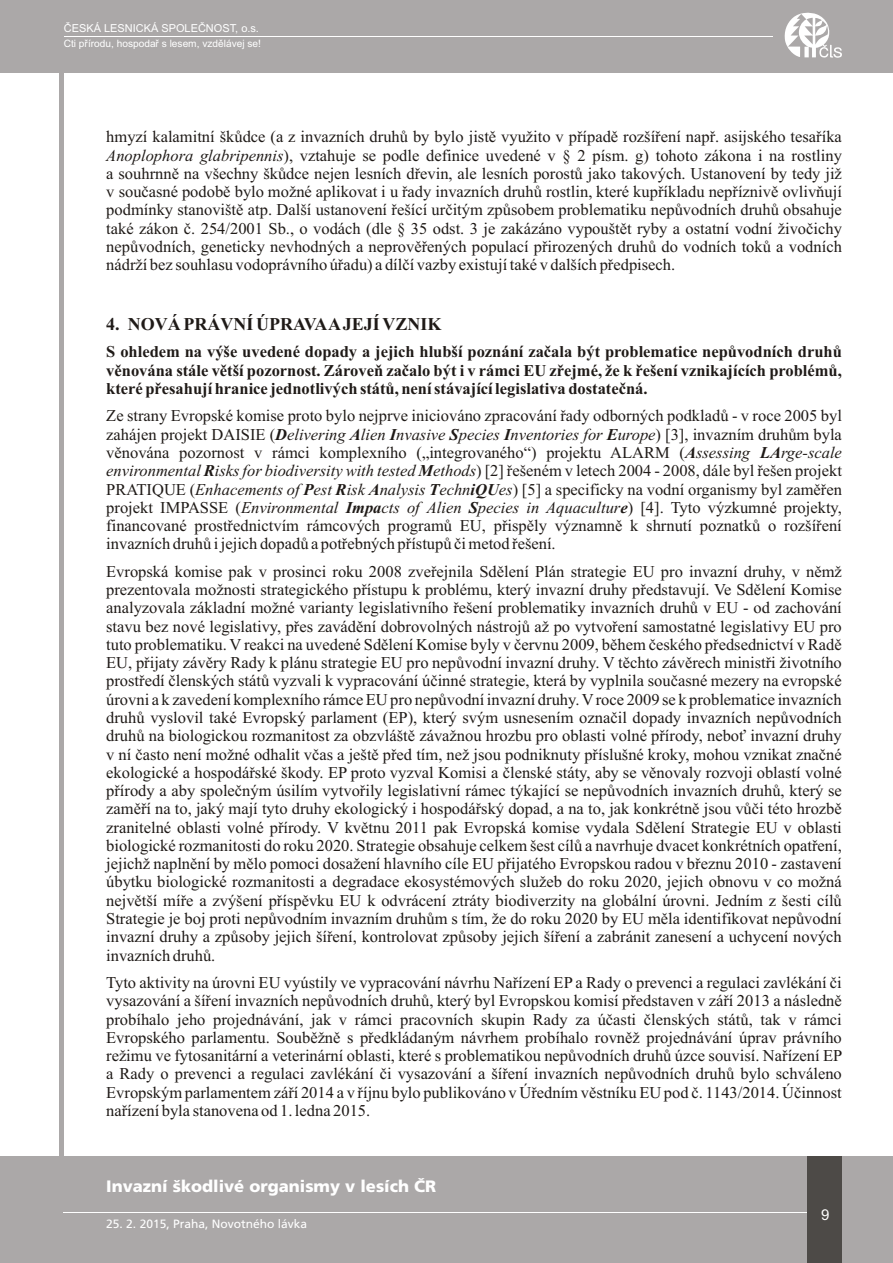
<style>
.page{position:relative;width:893px;height:1263px;background:#fff}
.page>*{position:absolute;margin:0;border:0;box-sizing:border-box;transform-origin:0 0}
.t1{font:700 18px "Times New Roman";color:#1f1a17}
.t2{font:16.5px/18.3px "Times New Roman";color:#1f1a17;text-align:justify}
.t3{font:700 16.5px/18.3px "Times New Roman";color:#1f1a17;text-align:justify}
.t4{font:900 16.5px "Frutiger CE";letter-spacing:-3.03em;color:#fff}
.t5{font:15px "Arial";color:#fff}
.t6{font:12px "Frutiger CE";letter-spacing:-2.78em;color:#fff}
.t7{font:10.95px "Arial";color:#fff}
.t8{font:10.2px "Arial";color:#fff}
.s1{font-style:italic}
.s2{font-weight:700;font-style:italic}
</style>
<div class="page">
<div style="left:0;top:0;width:893px;height:72px;background:#aba8a8"></div>
<div style="left:0;top:1157px;width:893px;height:106px;background:#aba8a8"></div>
<hr style="left:60px;top:25px;width:4px;height:1153px;background:#aba8a8">
<hr style="left:64px;top:1212px;width:761px;height:1px;background:#fff">
<div style="left:808px;top:1157px;width:34px;height:106px;background:#4d4a47"></div>
<hr style="left:64px;top:36px;width:708px;height:1px;background:#fff">
<svg style="left:784px;top:12px;width:58px;height:46px"></svg>
<p class="t7" style="left:64px;top:24px;width:197px">ČESKÁ LESNICKÁ SPOLEČNOST, o.s.</p>
<p class="t8" style="left:64px;top:40px;width:199px">Cti přírodu, hospodař s lesem, vzdělávej se!</p>
<p class="t2" style="left:106px;top:129px;width:737px">hmyzí kalamitní škůdce (a z invazních druhů by bylo jistě využito v případě rozšíření např. asijského tesaříka <span class="s1">Anoplophora glabripennis</span>), vztahuje se podle definice uvedené v § 2 písm. g) tohoto zákona i na rostliny a souhrnně na všechny škůdce nejen lesních dřevin, ale lesních porostů jako takových. Ustanovení by tedy již v současné podobě bylo možné aplikovat i u řady invazních druhů rostlin, které kupříkladu nepříznivě ovlivňují podmínky stanoviště atp. Další ustanovení řešící určitým způsobem problematiku nepůvodních druhů obsahuje také zákon č. 254/2001 Sb., o vodách (dle § 35 odst. 3 je zakázáno vypouštět ryby a ostatní vodní živočichy nepůvodních, geneticky nevhodných a neprověřených populací přirozených druhů do vodních toků a vodních nádrží bez souhlasu vodoprávního úřadu) a dílčí vazby existují také v dalších předpisech.</p>
<p class="t1" style="left:106px;top:317px;width:337px">4. NOVÁ PRÁVNÍ ÚPRAVAAJEJÍ VZNIK</p>
<p class="t3" style="left:106px;top:344px;width:737px">S ohledem na výše uvedené dopady a jejich hlubší poznání začala být problematice nepůvodních druhů věnována stále větší pozornost. Zároveň začalo být i v rámci EU zřejmé, že k řešení vznikajících problémů, které přesahují hranice jednotlivých států, není stávající legislativa dostatečná.</p>
<p class="t2" style="left:106px;top:408px;width:737px">Ze strany Evropské komise proto bylo nejprve iniciováno zpracování řady odborných podkladů - v roce 2005 byl zahájen projekt DAISIE (<span class="s2">D</span><span class="s1">elivering</span> <span class="s2">A</span><span class="s1">lien</span> <span class="s2">I</span><span class="s1">nvasive</span> <span class="s2">S</span><span class="s1">pecies</span> <span class="s2">I</span><span class="s1">nventories for</span> <span class="s2">E</span><span class="s1">urope</span>) [3], invazním druhům byla věnována pozornost v rámci komplexního („integrovaného“) projektu ALARM (<span class="s2">A</span><span class="s1">ssessing</span> <span class="s2">LA</span><span class="s1">rge-scale environmental</span> <span class="s2">R</span><span class="s1">isks for biodiversity with tested</span> <span class="s2">M</span><span class="s1">ethods</span>) [2] řešeném v letech 2004 - 2008, dále byl řešen projekt PRATIQUE (<span class="s1">Enhacements of</span> <span class="s2">P</span><span class="s1">est</span> <span class="s2">R</span><span class="s1">isk</span> <span class="s2">A</span><span class="s1">nalysis</span> <span class="s2">T</span><span class="s1">echn</span><span class="s2">iQU</span><span class="s1">es</span>) [5] a specificky na vodní organismy byl zaměřen projekt IMPASSE (<span class="s1">Environmental</span> <span class="s2">Impa</span><span class="s1">cts of Alien</span> <span class="s2">S</span><span class="s1">pecies in Aquacultur</span><span class="s2">e</span>) [4]. Tyto výzkumné projekty, financované prostřednictvím rámcových programů EU, přispěly významně k shrnutí poznatků o rozšíření invazních druhů i jejich dopadů a potřebných přístupů či metod řešení.</p>
<p class="t2" style="left:106px;top:564px;width:737px">Evropská komise pak v prosinci roku 2008 zveřejnila Sdělení Plán strategie EU pro invazní druhy, v němž prezentovala možnosti strategického přístupu k problému, který invazní druhy představují. Ve Sdělení Komise analyzovala základní možné varianty legislativního řešení problematiky invazních druhů v EU - od zachování stavu bez nové legislativy, přes zavádění dobrovolných nástrojů až po vytvoření samostatné legislativy EU pro tuto problematiku. V reakci na uvedené Sdělení Komise byly v červnu 2009, během českého předsednictví v Radě EU, přijaty závěry Rady k plánu strategie EU pro nepůvodní invazní druhy. V těchto závěrech ministři životního prostředí členských států vyzvali k vypracování účinné strategie, která by vyplnila současné mezery na evropské úrovni a k zavedení komplexního rámce EU pro nepůvodní invazní druhy. Vroce 2009 se k problematice invazních druhů vyslovil také Evropský parlament (EP), který svým usnesením označil dopady invazních nepůvodních druhů na biologickou rozmanitost za obzvláště závažnou hrozbu pro oblasti volné přírody, neboť invazní druhy v ní často není možné odhalit včas a ještě před tím, než jsou podniknuty příslušné kroky, mohou vznikat značné ekologické a hospodářské škody. EP proto vyzval Komisi a členské státy, aby se věnovaly rozvoji oblastí volné přírody a aby společným úsilím vytvořily legislativní rámec týkající se nepůvodních invazních druhů, který se zaměří na to, jaký mají tyto druhy ekologický i hospodářský dopad, a na to, jak konkrétně jsou vůči této hrozbě zranitelné oblasti volné přírody. V květnu 2011 pak Evropská komise vydala Sdělení Strategie EU v oblasti biologické rozmanitosti do roku 2020. Strategie obsahuje celkem šest cílů a navrhuje dvacet konkrétních opatření, jejichž naplnění by mělo pomoci dosažení hlavního cíle EU přijatého Evropskou radou v březnu 2010 - zastavení úbytku biologické rozmanitosti a degradace ekosystémových služeb do roku 2020, jejich obnovu v co možná největší míře a zvýšení příspěvku EU k odvrácení ztráty biodiverzity na globální úrovni. Jedním z šesti cílů Strategie je boj proti nepůvodním invazním druhům s tím, že do roku 2020 by EU měla identifikovat nepůvodní invazní druhy a způsoby jejich šíření, kontrolovat způsoby jejich šíření a zabránit zanesení a uchycení nových invazních druhů.</p>
<p class="t2" style="left:106px;top:975px;width:738px">Tyto aktivity na úrovni EU vyústily ve vypracování návrhu Nařízení EP a Rady o prevenci a regulaci zavlékání či vysazování a šíření invazních nepůvodních druhů, který byl Evropskou komisí představen v září 2013 a následně probíhalo jeho projednávání, jak v rámci pracovních skupin Rady za účasti členských států, tak v rámci Evropského parlamentu. Souběžně s předkládaným návrhem probíhalo rovněž projednávání úprav právního režimu ve fytosanitární a veterinární oblasti, které s problematikou nepůvodních druhů úzce souvisí. Nařízení EP a Rady o prevenci a regulaci zavlékání či vysazování a šíření invazních nepůvodních druhů bylo schváleno Evropským parlamentem září 2014 a v říjnu bylo publikováno v Úředním věstníku EU pod č. 1143/2014. Účinnost nařízení byla stanovena od 1. ledna 2015.</p>
<p class="t4" style="left:106px;top:1179px;width:386px">I nvazní škodl ivéorganismyvlesíchČR</p>
<p class="t6" style="left:106px;top:1219px;width:236px">25. 2. 2015, Praha, Novotnéholávka</p>
<p class="t5" style="left:821px;top:1209px;width:10px">9</p>
</div>
